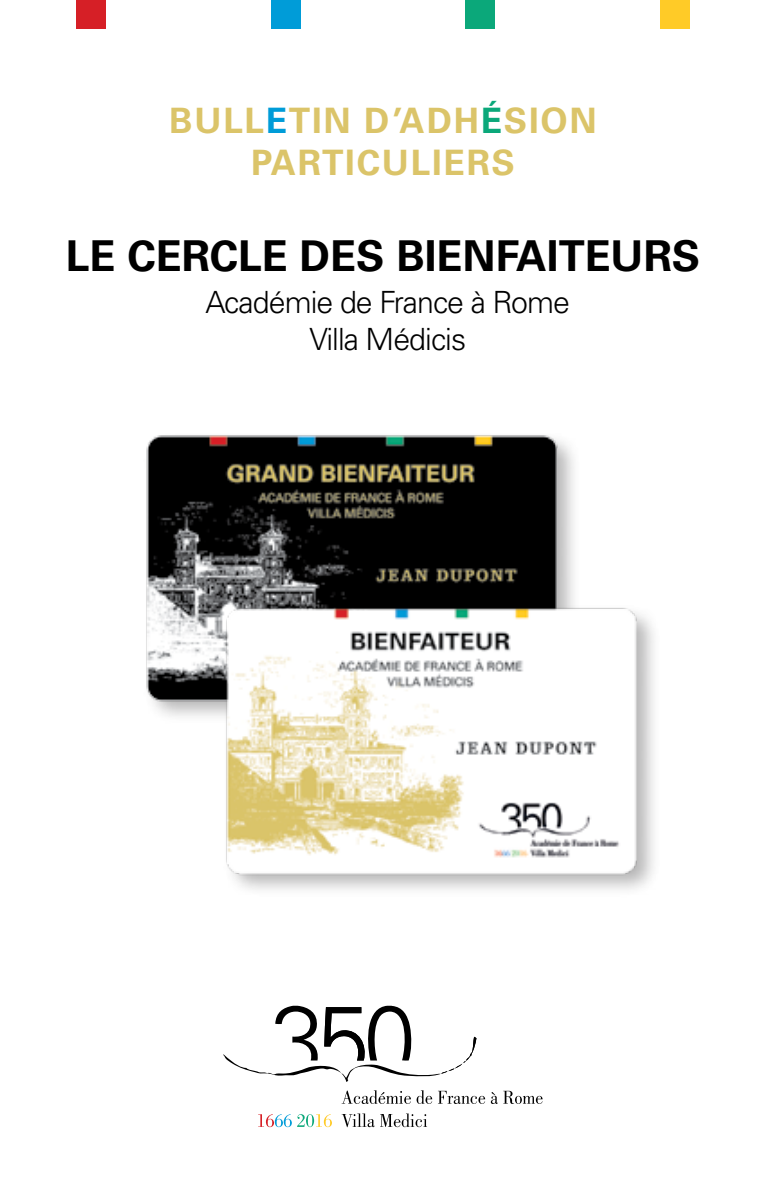
<style>
.page{position:relative;width:766px;height:1191px;background:#fff}
.page>*{position:absolute;margin:0;border:0;box-sizing:border-box;transform-origin:0 0}
.t1{font:700 42.5px "Univers";color:#000}
.t2{font:700 35px/42px "Univers";letter-spacing:.05em;color:#dbc469;text-align:center}
.t3{font:300 30.5px/36.8px "Univers";letter-spacing:-.03em;color:#000;text-align:center}
.s1{color:#009cd8}
.s2{color:#0ba87a}
</style>
<div class="page">
<div style="left:76px;top:0;width:30px;height:28px;background:#d61f26"></div>
<div style="left:271px;top:0;width:29px;height:28px;background:#009cd8"></div>
<div style="left:465px;top:0;width:30px;height:28px;background:#0ba87a"></div>
<div style="left:660px;top:0;width:29px;height:28px;background:#ffcb27"></div>
<svg style="left:223px;top:1005px;width:253px;height:77px"></svg>
<svg style="left:258px;top:1114px;width:74px;height:13px"></svg>
<svg style="left:341px;top:1090px;width:91px;height:14px"></svg>
<svg style="left:438px;top:1090px;width:104px;height:14px"></svg>
<svg style="left:341px;top:1113px;width:33px;height:14px"></svg>
<svg style="left:380px;top:1113px;width:47px;height:14px"></svg>
<img style="left:146px;top:435px;width:428px;height:281px">
<img style="left:197px;top:559px;width:457px;height:331px">
<p class="t2" style="left:169px;top:100px;width:429px">BULL<span class="s1">E</span>TIN D’ADH<span class="s2">É</span>SION<br>PARTICULIERS</p>
<h1 class="t1" style="left:66px;top:231px;width:635px">LE CERCLE DES BIENFAITEURS</h1>
<p class="t3" style="left:205px;top:284px;width:366px">Académie de France à Rome<br>Villa Médicis</p>
</div>
